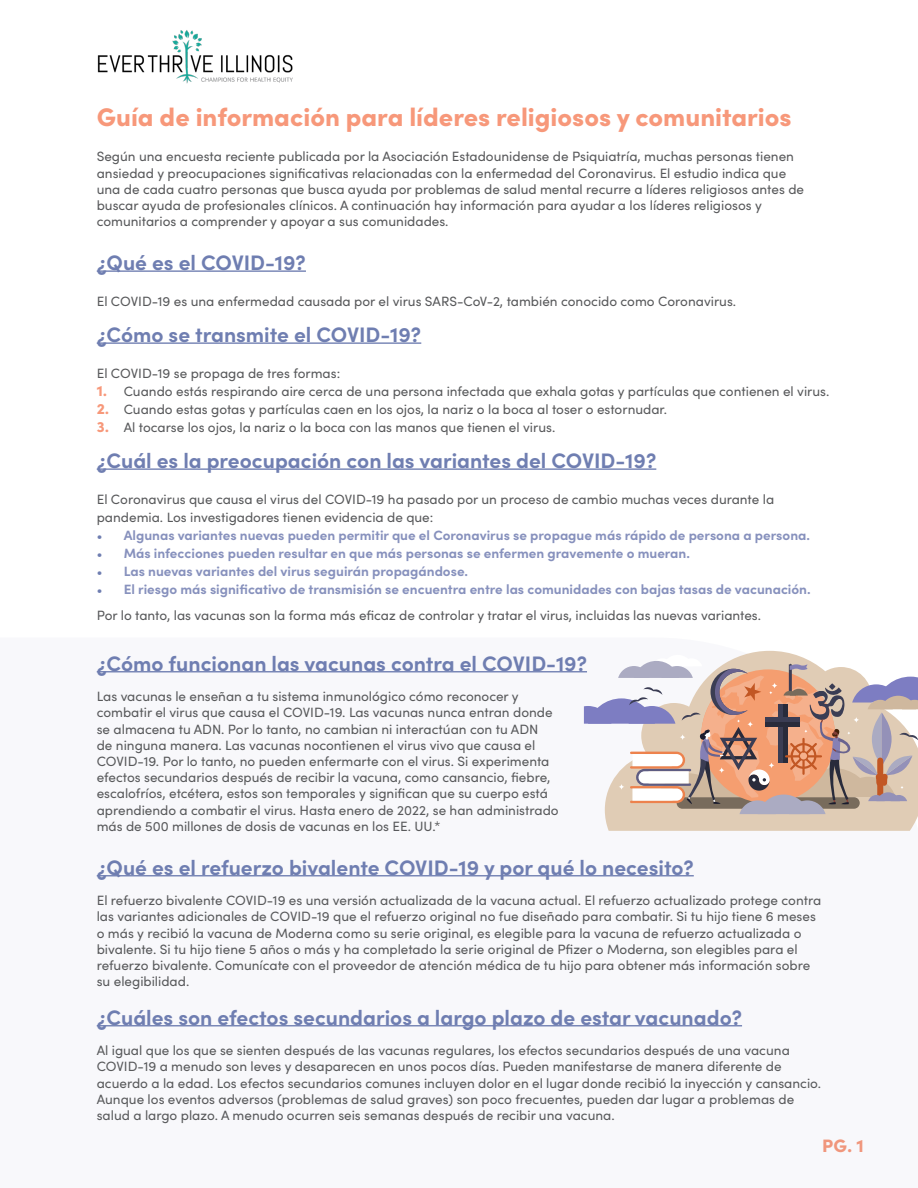
<style>
.page{position:relative;width:918px;height:1188px;background:#fff}
.page>*{position:absolute;margin:0;border:0;box-sizing:border-box;transform-origin:0 0}
.t1{font:900 25.5px "Sofia Pro";color:#f7987a}
.t2{font:700 21px "Sofia Pro";color:#6f7eb1}
.t3{font:900 18px "Sofia Pro";color:#f7987a}
.t4{font:13.5px/16.2px "Sofia Pro";color:#58595b}
.t5{font:700 13.5px "Sofia Pro";color:#8791bd}
.s1{font-weight:900;font-size:15px;color:#f7987a}
.s2{font-size:12px;color:#6f7eb1}
</style>
<div class="page">
<img style="left:97px;top:30px;width:196px;height:54px">
<hr style="left:97px;top:270px;width:209px;height:2px;background:#6f7eb1">
<hr style="left:97px;top:671px;width:490px;height:1px;background:#6f7eb1">
<hr style="left:97px;top:342px;width:324px;height:2px;background:#6f7eb1">
<hr style="left:97px;top:468px;width:559px;height:2px;background:#6f7eb1">
<hr style="left:97px;top:1025px;width:645px;height:1px;background:#6f7eb1">
<hr style="left:97px;top:875px;width:597px;height:1px;background:#6f7eb1">
<svg style="left:605px;top:651px;width:313px;height:180px;fill:#e0ccb5"></svg>
<svg style="left:584px;top:655px;width:334px;height:159px"></svg>
<h1 class="t1" style="left:97px;top:97px;width:696px">Guía de información para líderes religiosos y comunitarios</h1>
<p class="t4" style="left:97px;top:148px;width:709px">Según una encuesta reciente publicada por la Asociación Estadounidense de Psiquiatría, muchas personas tienen ansiedad y preocupaciones significativas relacionadas con la enfermedad del Coronavirus. El estudio indica que una de cada cuatro personas que busca ayuda por problemas de salud mental recurre a líderes religiosos antes de buscar ayuda de profesionales clínicos. A continuación hay información para ayudar a los líderes religiosos y comunitarios a comprender y apoyar a sus comunidades.</p>
<h2 class="t2" style="left:97px;top:246px;width:211px">¿Qué es el COVID-19?</h2>
<p class="t4" style="left:97px;top:292px;width:641px">El COVID-19 es una enfermedad causada por el virus SARS-CoV-2, también conocido como Coronavirus.</p>
<h2 class="t2" style="left:97px;top:318px;width:326px">¿Cómo se transmite el COVID-19?</h2>
<p class="t4" style="left:97px;top:364px;width:245px">El COVID-19 se propaga de tres formas:</p>
<p class="t4" style="left:97px;top:382px;width:734px"><span class="s1">1.</span> Cuando estás respirando aire cerca de una persona infectada que exhala gotas y partículas que contienen el virus.</p>
<p class="t4" style="left:97px;top:400px;width:572px"><span class="s1">2.</span> Cuando estas gotas y partículas caen en los ojos, la nariz o la boca al toser o estornudar.</p>
<p class="t4" style="left:97px;top:418px;width:460px"><span class="s1">3.</span> Al tocarse los ojos, la nariz o la boca con las manos que tienen el virus.</p>
<h2 class="t2" style="left:97px;top:444px;width:561px">¿Cuál es la preocupación con las variantes del COVID-19?</h2>
<p class="t4" style="left:97px;top:490px;width:679px;line-height:18px">El Coronavirus que causa el virus del COVID-19 ha pasado por un proceso de cambio muchas veces durante la pandemia. Los investigadores tienen evidencia de que:</p>
<p class="t5" style="left:97px;top:525px;width:715px"><span class="s2">•</span> Algunas variantes nuevas pueden permitir que el Coronavirus se propague más rápido de persona a persona.</p>
<p class="t5" style="left:97px;top:543px;width:595px"><span class="s2">•</span> Más infecciones pueden resultar en que más personas se enfermen gravemente o mueran.</p>
<p class="t5" style="left:97px;top:561px;width:373px"><span class="s2">•</span> Las nuevas variantes del virus seguirán propagándose.</p>
<p class="t5" style="left:97px;top:579px;width:715px"><span class="s2">•</span> El riesgo más significativo de transmisión se encuentra entre las comunidades con bajas tasas de vacunación.</p>
<p class="t4" style="left:97px;top:607px;width:666px">Por lo tanto, las vacunas son la forma más eficaz de controlar y tratar el virus, incluidas las nuevas variantes.</p>
<h2 class="t2" style="left:97px;top:647px;width:492px">¿Cómo funcionan las vacunas contra el COVID-19?</h2>
<p class="t4" style="left:97px;top:688px;width:463px">Las vacunas le enseñan a tu sistema inmunológico cómo reconocer y combatir el virus que causa el COVID-19. Las vacunas nunca entran donde se almacena tu ADN. Por lo tanto, no cambian ni interactúan con tu ADN<br>de ninguna manera. Las vacunas nocontienen el virus vivo que causa el COVID-19. Por lo tanto, no pueden enfermarte con el virus. Si experimenta efectos secundarios después de recibir la vacuna, como cansancio, fiebre, escalofríos, etcétera, estos son temporales y significan que su cuerpo está aprendiendo a combatir el virus. Hasta enero de 2022, se han administrado más de 500 millones de dosis de vacunas en los EE. UU.*</p>
<h2 class="t2" style="left:97px;top:851px;width:599px">¿Qué es el refuerzo bivalente COVID-19 y por qué lo necesito?</h2>
<p class="t4" style="left:97px;top:892px;width:726px">El refuerzo bivalente COVID-19 es una versión actualizada de la vacuna actual. El refuerzo actualizado protege contra las variantes adicionales de COVID-19 que el refuerzo original no fue diseñado para combatir. Si tu hijo tiene 6 meses o más y recibió la vacuna de Moderna como su serie original, es elegible para la vacuna de refuerzo actualizada o bivalente. Si tu hijo tiene 5 años o más y ha completado la serie original de Pfizer o Moderna, son elegibles para el refuerzo bivalente. Comunícate con el proveedor de atención médica de tu hijo para obtener más información sobre su elegibilidad.</p>
<h2 class="t2" style="left:97px;top:1001px;width:647px">¿Cuáles son efectos secundarios a largo plazo de estar vacunado?</h2>
<p class="t4" style="left:97px;top:1042px;width:726px">Al igual que los que se sienten después de las vacunas regulares, los efectos secundarios después de una vacuna COVID-19 a menudo son leves y desaparecen en unos pocos días. Pueden manifestarse de manera diferente de acuerdo a la edad. Los efectos secundarios comunes incluyen dolor en el lugar donde recibió la inyección y cansancio.<br>Aunque los eventos adversos (problemas de salud graves) son poco frecuentes, pueden dar lugar a problemas de salud a largo plazo. A menudo ocurren seis semanas después de recibir una vacuna.</p>
<h3 class="t3" style="left:822px;top:1132px;width:43px">PG. 1</h3>
</div>
